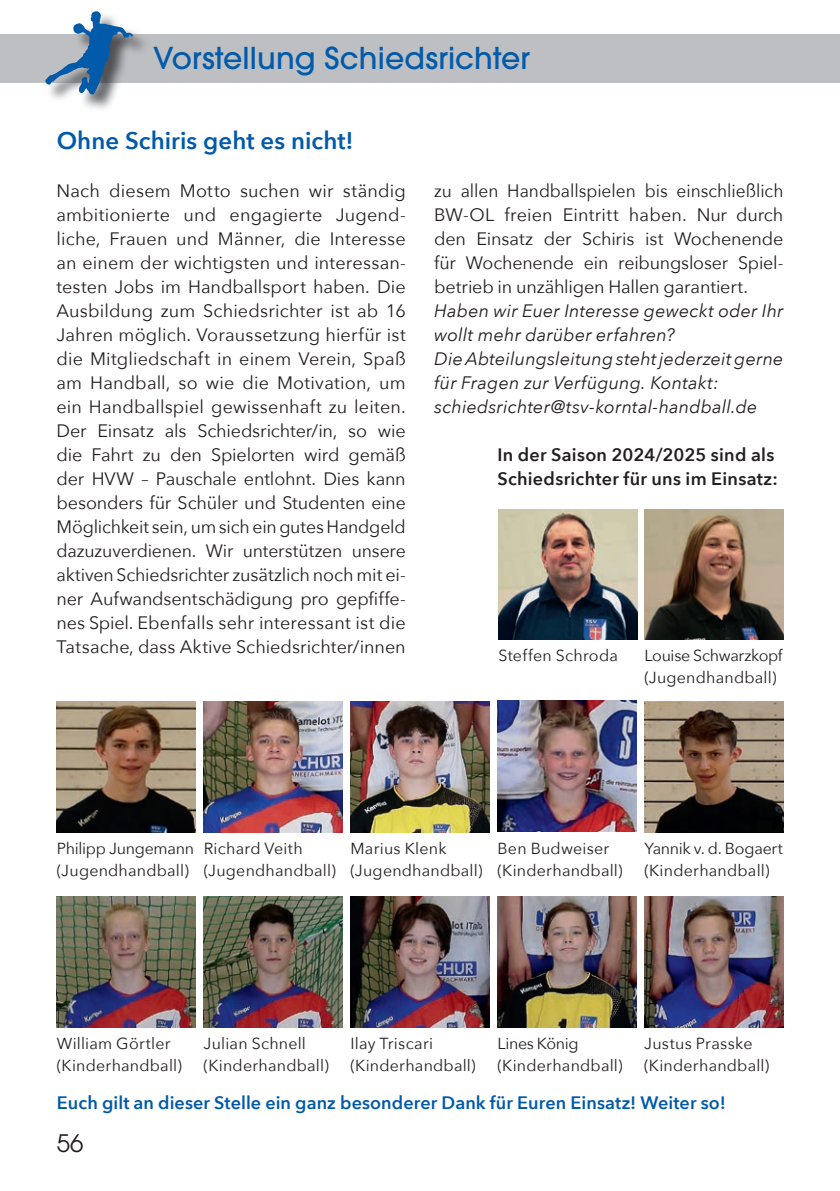
<style>
.page{position:relative;width:840px;height:1191px;background:#fff}
.page>*{position:absolute;margin:0;border:0;box-sizing:border-box;transform-origin:0 0}
.t1{font:500 30px "ITC Avant Garde Pro";letter-spacing:.005em;color:#015aaa}
.t2{font:600 24px "Avenir Next";color:#015aaa}
.t3{font:24px "ITC Avant Garde Pro";color:#231f20}
.t4{font:18px/24px "Avenir Next";letter-spacing:-.005em;color:#231f20;text-align:justify}
.t5{font:18px/24px "Avenir Next";letter-spacing:-.005em;color:#231f20;text-align:justify;scale:.96 1}
.t6{font:italic 18px/24px "Avenir Next";letter-spacing:.01em;color:#231f20}
.t7{font:600 18px "Avenir Next";letter-spacing:.005em;color:#015aaa}
.t8{font:600 18px/24px "Avenir Next";letter-spacing:.015em;color:#231f20}
.t9{font:16px/22px "Avenir Next";letter-spacing:.01em;color:#231f20}
.t10{font:16px/22px "Avenir Next";letter-spacing:-.01em;color:#231f20}
</style>
<div class="page">
<img style="left:498px;top:509px;width:139px;height:130px">
<img style="left:57px;top:897px;width:139px;height:130px">
<img style="left:350px;top:897px;width:139px;height:130px">
<img style="left:644px;top:897px;width:139px;height:130px">
<img style="left:497px;top:897px;width:139px;height:130px">
<img style="left:203px;top:897px;width:139px;height:130px">
<img style="left:57px;top:702px;width:139px;height:130px">
<img style="left:204px;top:702px;width:138px;height:130px">
<img style="left:350px;top:702px;width:139px;height:130px">
<img style="left:497px;top:701px;width:139px;height:130px">
<img style="left:644px;top:509px;width:139px;height:130px">
<div style="left:0;top:34px;width:839px;height:48px;background:#bebfc2"></div>
<img style="left:51px;top:31px;width:100px;height:78px">
<img style="left:133px;top:34px;width:18px;height:48px">
<svg style="left:45px;top:11px;width:88px;height:84px"></svg>
<img style="left:644px;top:702px;width:139px;height:130px">
<h1 class="t1" style="left:153px;top:38px;width:378px">Vorstellung Schiedsrichter</h1>
<h2 class="t2" style="left:57px;top:120px;width:298px">Ohne Schiris geht es nicht!</h2>
<p class="t4" style="left:56px;top:178px;width:350px">Nach diesem Motto suchen wir ständig ambitionierte und engagierte Jugend&shy;liche, Frauen und Männer, die Interesse an einem der wichtigsten und interessan&shy;testen Jobs im Handballsport haben. Die Ausbildung zum Schiedsrichter ist ab 16<br>Jahren möglich. Voraussetzung hierfür ist die Mitgliedschaft in einem Verein, Spaß am Handball, so wie die Motivation, um ein Handballspiel gewissenhaft zu leiten.<br>Der Einsatz als Schiedsrichter/in, so wie die Fahrt zu den Spielorten wird gemäß der HVW – Pauschale entlohnt. Dies kann besonders für Schüler und Studenten eine Möglichkeit sein, um sich ein gutes Handgeld dazuzuver dienen. Wir unterstützen unsere aktiven Schiedsrichter zusätzlich noch mit ei&shy;ner Aufwandsentschädigung pro gepfiffe&shy;nes Spiel. Ebenfalls sehr interessant ist die Tat sache, dass Aktive Schiedsrichter/innen</p>
<p class="t5" style="left:434px;top:178px;width:365px">zu allen Handballspielen bis einschließlich BW-OL freien Eintritt haben. Nur durch den Einsatz der Schiris ist Wochenende für Wochen ende ein reibungsloser Spiel&shy;betrieb in unzähligen Hallen garantiert.</p>
<p class="t6" style="left:434px;top:298px;width:350px">Haben wir Euer Interesse geweckt oder Ihr wollt mehr darüber erfahren?<br>Die Abteilungsleitung steht jederzeit gerne für Fragen zur Verfügung. Kontakt: schiedsrichter@tsv-korntal-handball.de</p>
<p class="t8" style="left:497px;top:442px;width:282px">In der Saison 2024/2025 sind als<br>Schiedsrichter für uns im Einsatz:</p>
<p class="t9" style="left:644px;top:644px;width:140px">Louise Schwarzkopf (Jugendhandball)</p>
<p class="t9" style="left:498px;top:644px;width:121px">Steffen Schroda</p>
<p class="t10" style="left:57px;top:837px;width:138px">Philipp Jungemann (Jugendhandball)</p>
<p class="t9" style="left:204px;top:837px;width:133px">Richard Veith (Jugendhandball)</p>
<p class="t9" style="left:350px;top:837px;width:133px">Marius Klenk (Jugendhandball)</p>
<p class="t9" style="left:497px;top:837px;width:127px">Ben Budweiser (Kinderhandball)</p>
<p class="t9" style="left:644px;top:837px;width:140px">Yannik v. d. Bogaert (Kinderhandball)</p>
<p class="t9" style="left:350px;top:1031px;width:127px">Ilay Triscari (Kinderhandball)</p>
<p class="t9" style="left:643px;top:1031px;width:127px">Justus Prasske (Kinderhandball)</p>
<p class="t9" style="left:57px;top:1031px;width:127px">William Görtler (Kinderhandball)</p>
<p class="t9" style="left:203px;top:1031px;width:127px">Julian Schnell (Kinderhandball)</p>
<p class="t7" style="left:57px;top:1087px;width:670px">Euch gilt an dieser Stelle ein ganz besonderer Dank für Euren Einsatz! Weiter so!</p>
<p class="t9" style="left:497px;top:1031px;width:127px">Lines König (Kinderhandball)</p>
<h2 class="t3" style="left:57px;top:1128px;width:28px">56</h2>
</div>
